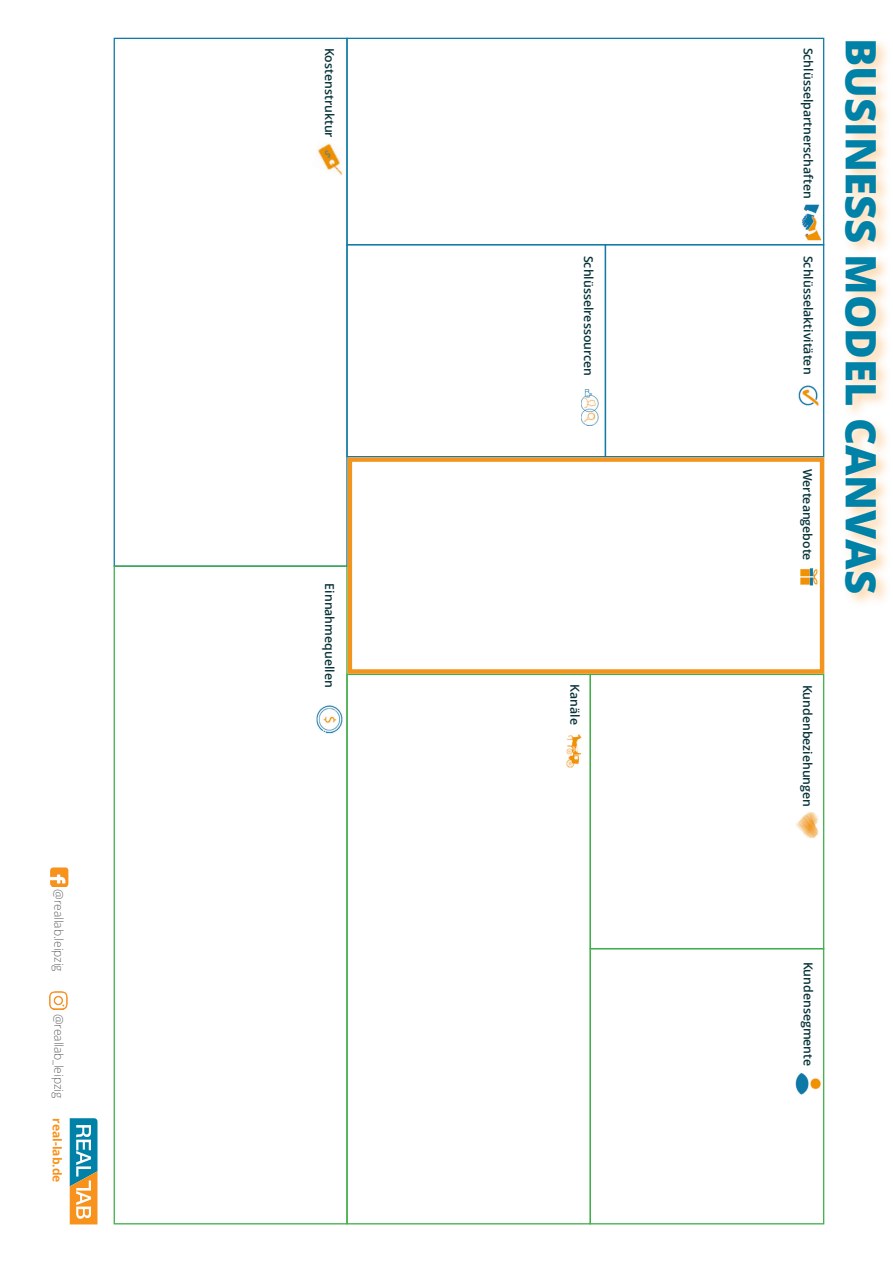
<style>
.page{position:relative;width:893px;height:1263px;background:#fff}
.page>*{position:absolute;margin:0;border:0;box-sizing:border-box;transform-origin:0 0}
.t1{font:800 42px "Open Sans";color:#0081a7}
.t2{font:600 12.3px "Open Sans";color:#083339}
.t3{font:300 12px "Open Sans";letter-spacing:-.01em;color:#636366}
.t4{font:700 12px "Open Sans";color:#f7931d}
</style>
<div class="page">
<div style="left:605px;top:244px;width:219px;height:213px;border:1px solid #117ba6"></div>
<div style="left:346px;top:244px;width:260px;height:213px;border:1px solid #117ba6"></div>
<div style="left:590px;top:674px;width:234px;height:275px;border:1px solid #40ae49"></div>
<div style="left:114px;top:565px;width:234px;height:659px;border:1px solid #40ae49"></div>
<div style="left:348px;top:457px;width:476px;height:217px;border:4px solid #f3941e"></div>
<div style="left:590px;top:948px;width:234px;height:276px;border:1px solid #40ae49"></div>
<img style="left:802px;top:204px;width:19px;height:37px">
<img style="left:798px;top:386px;width:21px;height:20px">
<img style="left:800px;top:568px;width:18px;height:18px">
<img style="left:582px;top:390px;width:16px;height:36px">
<img style="left:316px;top:705px;width:27px;height:29px">
<img style="left:566px;top:734px;width:16px;height:33px">
<img style="left:796px;top:812px;width:23px;height:26px">
<img style="left:795px;top:1072px;width:26px;height:23px">
<svg style="left:70px;top:1118px;width:27px;height:106px"></svg>
<img style="left:50px;top:868px;width:19px;height:18px">
<img style="left:49px;top:991px;width:19px;height:19px">
<div style="left:842px;top:38px;width:49px;height:570px;background:#f7931d;opacity:.35"></div>
<img style="left:318px;top:144px;width:25px;height:31px">
<p class="t3" style="left:67px;top:889px;width:84px;rotate:90deg">@reallab.leipzig</p>
<p class="t3" style="left:67px;top:1013px;width:86px;rotate:90deg">@reallab_leipzig</p>
<p class="t4" style="left:66px;top:1118px;width:66px;rotate:90deg">real-lab.de</p>
<p class="t2" style="left:338px;top:48px;width:92px;rotate:90deg">Kostenstruktur</p>
<p class="t2" style="left:338px;top:583px;width:106px;rotate:90deg">Einnahmequellen</p>
<p class="t2" style="left:597px;top:256px;width:122px;rotate:90deg">Schlüsselressourcen</p>
<p class="t2" style="left:817px;top:48px;width:152px;rotate:90deg">Schlüsselpartnerschaften</p>
<p class="t2" style="left:817px;top:256px;width:120px;rotate:90deg">Schlüsselaktivitäten</p>
<p class="t2" style="left:816px;top:468px;width:93px;rotate:90deg">Werteangebote</p>
<h1 class="t1" style="left:893px;top:38px;width:558px;rotate:90deg">Business Model Canvas</h1>
<p class="t2" style="left:583px;top:684px;width:42px;rotate:90deg">Kanäle</p>
<p class="t2" style="left:816px;top:684px;width:124px;rotate:90deg">Kundenbeziehungen</p>
<p class="t2" style="left:817px;top:961px;width:106px;rotate:90deg">Kundensegmente</p>
</div>
